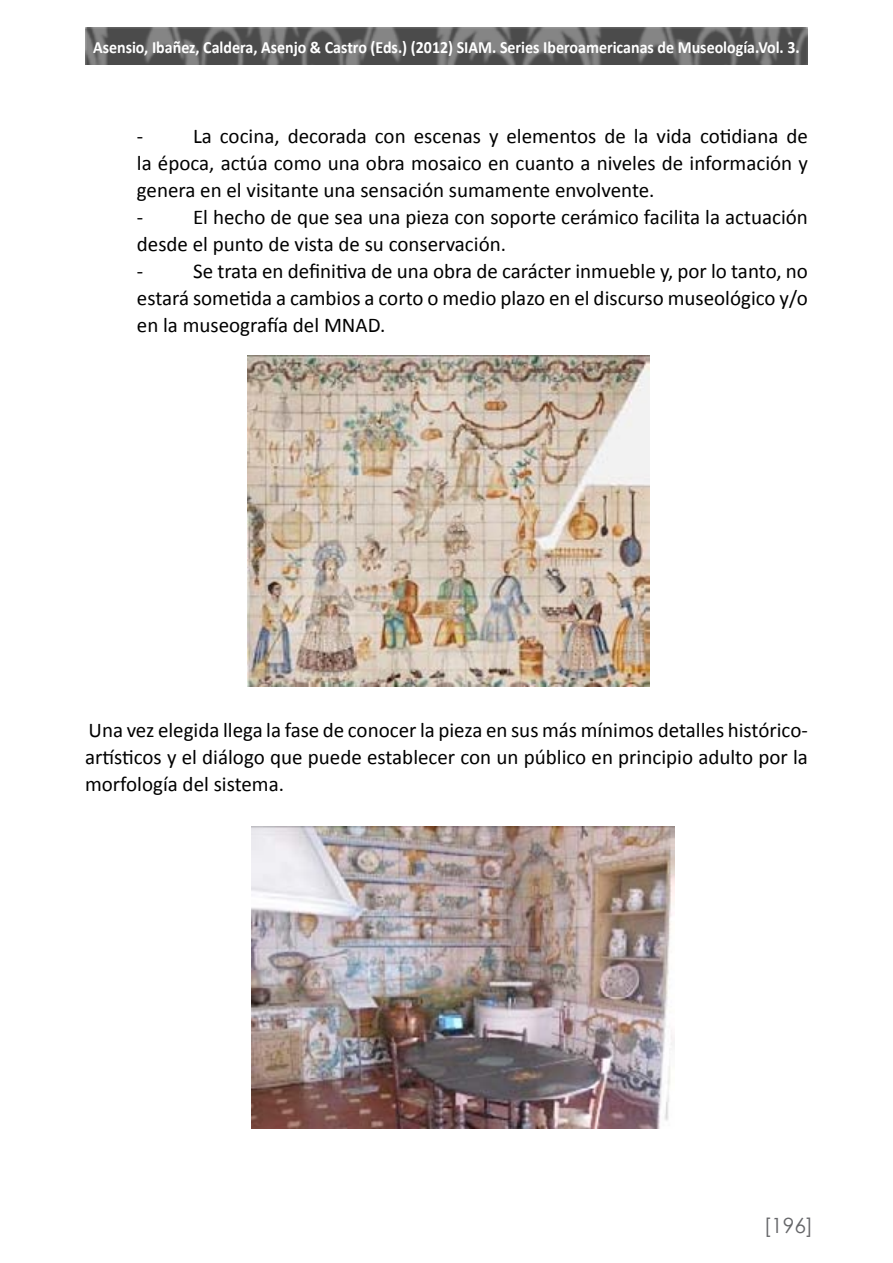
<style>
.page{position:relative;width:893px;height:1263px;background:#fff}
.page>*{position:absolute;margin:0;border:0;box-sizing:border-box;transform-origin:0 0}
.t1{font:21px/27px "Calibri";color:#000;text-align:justify}
.t2{font:21px "Century Gothic";color:#66676a}
.t3{font:700 17.1px "Calibri";color:#fff;scale:.93 1}
</style>
<div class="page">
<img style="left:86px;top:27px;width:721px;height:38px">
<img style="left:248px;top:356px;width:401px;height:331px">
<img style="left:252px;top:826px;width:422px;height:302px">
<p class="t3" style="left:93px;top:36px;width:761px">Asensio, Ibañez, Caldera, Asenjo &amp; Castro (Eds.) (2012) SIAM. Series Iberoamericanas de Museología.Vol. 3.</p>
<p class="t1" style="left:137px;top:123px;width:672px">- La cocina, decorada con escenas y elementos de la vida cotidiana de la época, actúa como una obra mosaico en cuanto a niveles de información y genera en el visitante una sensación sumamente envolvente.</p>
<p class="t1" style="left:137px;top:204px;width:672px">- El hecho de que sea una pieza con soporte cerámico facilita la actuación desde el punto de vista de su conservación.</p>
<p class="t1" style="left:137px;top:258px;width:672px">- Se trata en definitiva de una obra de carácter inmueble y, por lo tanto, no estará sometida a cambios a corto o medio plazo en el discurso museológico y/o en la museografía del MNAD.</p>
<p class="t1" style="left:85px;top:717px;width:724px">Una vez elegida llega la fase de conocer la pieza en sus más mínimos detalles histórico&shy;artísticos y el diálogo que puede establecer con un público en principio adulto por la morfología del sistema.</p>
<p class="t2" style="left:764px;top:1211px;width:51px">[196]</p>
</div>
